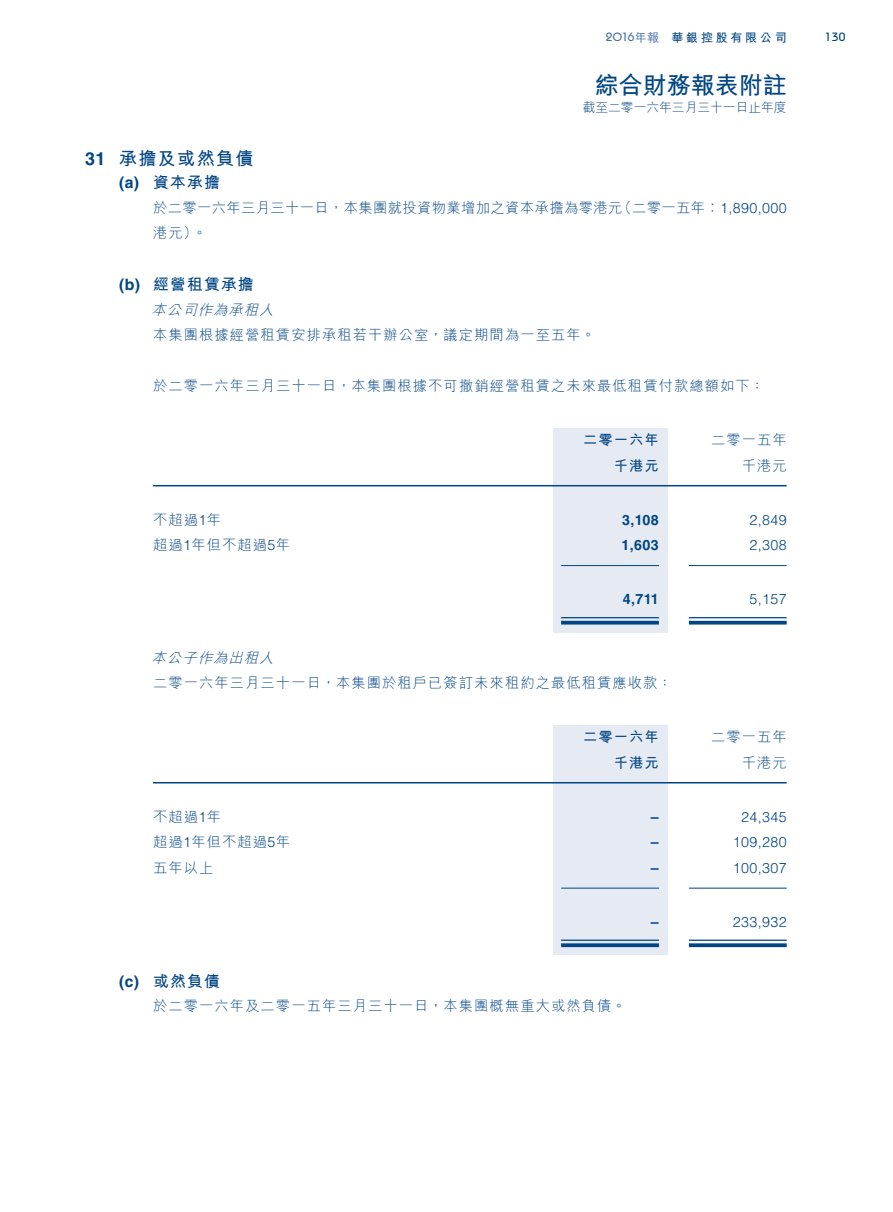
<style>
.page{position:relative;width:893px;height:1212px;background:#fff}
.page>*{position:absolute;margin:0;border:0;box-sizing:border-box;transform-origin:0 0}
.t1{font:700 24px "M Hei HK";color:#004584}
.t2{font:700 18px "M Hei HK";letter-spacing:.08em;color:#004584}
.t3{font:700 18px "Helvetica LT Std";color:#004584}
.t4{font:700 15.75px "M Hei HK";letter-spacing:.08em;color:#004584}
.t5{font:700 15.75px "Helvetica LT Std";color:#004584}
.t6{font:300 14.25px "M Hei HK";letter-spacing:.08em;color:#004584}
.t7{font:300 14.25px "Helvetica LT Std";letter-spacing:.03em;color:#004584}
.t8{font:300 14.25px/25.5px "M Hei HK";letter-spacing:.03em;color:#004584}
.t9{font:700 14.25px "Helvetica LT Std";letter-spacing:.03em;color:#004584}
.t10{font:italic 300 14.25px "M Hei HK";color:#004584}
.t11{font:700 14.25px "M Hei HK";letter-spacing:.08em;color:#004584}
.t12{font:300 12.75px "M Hei HK";color:#004584}
.t13{font:700 12px "M Hei HK";letter-spacing:.23em;color:#004584}
.t14{font:500 12px "Bauhaus Std";color:#426ea4}
.t15{font:500 12px "Bauhaus Std";color:#004584}
.s1{font-family:"M Hei HK"}
.s2{font-family:"Helvetica LT Std"}
</style>
<div class="page">
<div style="left:553px;top:428px;width:115px;height:204px;background:#e6eaf3"></div>
<hr style="left:153px;top:485px;width:634px;height:1px;background:#004584">
<hr style="left:561px;top:565px;width:98px;height:1px;background:#004584">
<hr style="left:689px;top:565px;width:98px;height:1px;background:#004584">
<hr style="left:561px;top:617px;width:98px;height:1px;background:#004584">
<hr style="left:561px;top:621px;width:98px;height:3px;background:#004584">
<hr style="left:689px;top:617px;width:98px;height:1px;background:#004584">
<hr style="left:689px;top:621px;width:98px;height:3px;background:#004584">
<div style="left:553px;top:725px;width:115px;height:229px;background:#e6eaf3"></div>
<hr style="left:153px;top:782px;width:634px;height:1px;background:#004584">
<hr style="left:561px;top:888px;width:98px;height:1px;background:#004584">
<hr style="left:689px;top:888px;width:98px;height:1px;background:#004584">
<hr style="left:561px;top:939px;width:98px;height:2px;background:#004584">
<svg style="left:561px;top:943px;width:98px;height:4px"></svg>
<hr style="left:689px;top:939px;width:98px;height:2px;background:#004584">
<svg style="left:689px;top:943px;width:98px;height:4px"></svg>
<p class="t3" style="left:85px;top:148px;width:22px">31</p>
<p class="t14" style="left:606px;top:30px;width:55px">O2 16<span class="s1">年報</span></p>
<p class="t13" style="left:671px;top:29px;width:117px">華銀控股有限公司</p>
<p class="t2" style="left:119px;top:145px;width:136px">承擔及或然負債</p>
<p class="t5" style="left:119px;top:173px;width:22px">)a(</p>
<p class="t4" style="left:153px;top:171px;width:68px">資本承擔</p>
<h1 class="t1" style="left:595px;top:67px;width:194px">綜合財務報表附註</h1>
<p class="t12" style="left:583px;top:98px;width:205px">截至二零一六年三月三十一日止年度</p>
<p class="t5" style="left:119px;top:275px;width:22px">b( )</p>
<p class="t7" style="left:617px;top:199px;width:171px"><span class="s1">（二零一五年‥</span>1,890,000</p>
<p class="t8" style="left:192px;top:194px;width:431px;text-indent:-39px">於二零一六年三月三十一日，本集團就投資物業增加之資本承擔為零港元。</p>
<p class="t6" style="left:153px;top:223px;width:46px">港元(</p>
<p class="t4" style="left:153px;top:273px;width:102px">經營租賃承擔</p>
<p class="t10" style="left:152px;top:299px;width:128px">本公司作為承租人</p>
<p class="t6" style="left:153px;top:325px;width:444px">本集團根據經營租賃安排承租若干辦公室，議定期間為一至五年。</p>
<p class="t6" style="left:153px;top:376px;width:613px">於二零一六年三月三十一日，本集團根據不可撤銷經營租賃之未來最低租賃付款總額如下：</p>
<p class="t11" style="left:583px;top:429px;width:77px">二零一六年</p>
<p class="t11" style="left:614px;top:455px;width:46px">千港元</p>
<p class="t6" style="left:711px;top:430px;width:77px">二零一五年</p>
<p class="t6" style="left:742px;top:455px;width:46px">千港元</p>
<p class="t6" style="left:153px;top:509px;width:69px">不超過 年<span class="s2">1</span></p>
<p class="t6" style="left:153px;top:535px;width:138px">超過<span class="s2">1</span>年但不超過 年<span class="s2">5</span></p>
<p class="t9" style="left:622px;top:511px;width:38px">3,108</p>
<p class="t9" style="left:621px;top:536px;width:39px">1,603</p>
<p class="t7" style="left:749px;top:511px;width:39px">2,849</p>
<p class="t7" style="left:749px;top:536px;width:39px">2,308</p>
<p class="t9" style="left:623px;top:590px;width:37px">4,711</p>
<p class="t7" style="left:749px;top:590px;width:39px">5,157</p>
<p class="t10" style="left:152px;top:647px;width:128px">本公子作為出租人</p>
<p class="t6" style="left:153px;top:673px;width:521px">二零一六年三月三十一日，本集團於租戶已簽訂未來租約之最低租賃應收款：</p>
<p class="t11" style="left:583px;top:726px;width:77px">二零一六年</p>
<p class="t6" style="left:711px;top:727px;width:77px">二零一五年</p>
<p class="t11" style="left:614px;top:752px;width:46px">千港元</p>
<p class="t6" style="left:742px;top:752px;width:46px">千港元</p>
<p class="t6" style="left:153px;top:806px;width:69px">不超過 年<span class="s2">1</span></p>
<p class="t9" style="left:651px;top:808px;width:9px">–</p>
<p class="t7" style="left:741px;top:808px;width:47px">24,345</p>
<p class="t6" style="left:153px;top:832px;width:138px">超過<span class="s2">1</span>年但不超過 年<span class="s2">5</span></p>
<p class="t9" style="left:651px;top:833px;width:9px">–</p>
<p class="t7" style="left:733px;top:833px;width:55px">109,280</p>
<p class="t6" style="left:153px;top:857px;width:62px">五年以上</p>
<p class="t9" style="left:651px;top:859px;width:9px">–</p>
<p class="t7" style="left:733px;top:859px;width:55px">100,307</p>
<p class="t9" style="left:651px;top:913px;width:9px">–</p>
<p class="t7" style="left:733px;top:913px;width:55px">233,932</p>
<p class="t5" style="left:119px;top:971px;width:22px">)c(</p>
<p class="t4" style="left:153px;top:969px;width:68px">或然負債</p>
<p class="t6" style="left:153px;top:995px;width:474px">於二零一六年及二零一五年三月三十一日，本集團概無重大或然負債。</p>
<p class="t15" style="left:825px;top:30px;width:22px">130</p>
</div>
